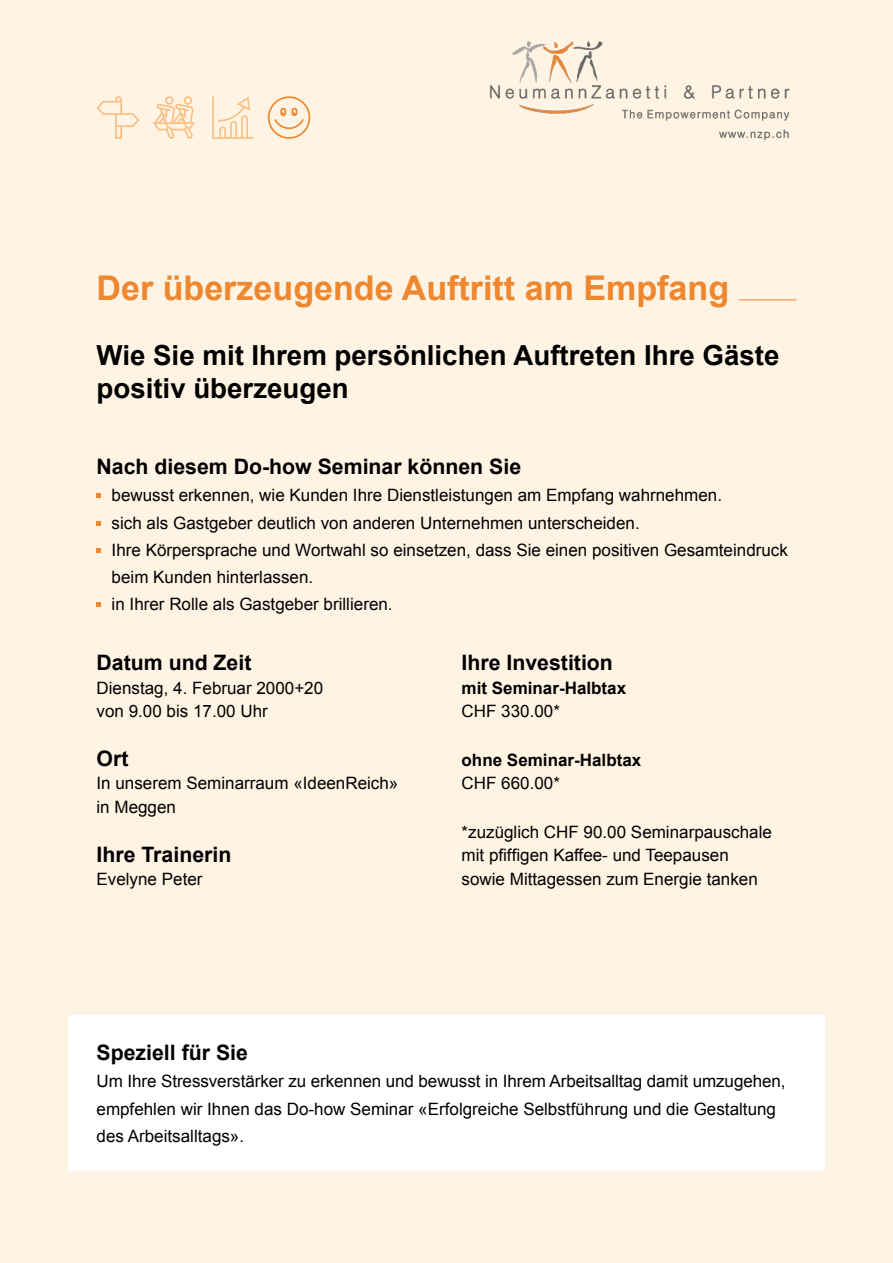
<style>
.page{position:relative;width:893px;height:1263px;background:#fff3e4}
.page>*{position:absolute;margin:0;border:0;box-sizing:border-box;transform-origin:0 0}
.t1{font:700 34.05px "Arial";color:#ee872e}
.t2{font:700 27.6px/33.2px "Arial";color:#000}
.t3{font:700 21.3px "Arial";color:#000}
.t4{font:17.1px/27.3px "Arial";color:#000}
.t5{font:700 17.1px "Arial";color:#000}
</style>
<div class="page">
<hr style="left:739px;top:300px;width:57px;height:1px;background:#ee872e">
<svg style="left:97px;top:494px;width:4px;height:4px"></svg>
<svg style="left:97px;top:521px;width:4px;height:4px"></svg>
<svg style="left:97px;top:548px;width:4px;height:4px"></svg>
<svg style="left:97px;top:603px;width:4px;height:4px"></svg>
<div style="left:68px;top:1015px;width:757px;height:155px;background:#fff"></div>
<svg style="left:96px;top:96px;width:44px;height:31px"></svg>
<div style="left:115px;top:125px;width:7px;height:14px;border:2px solid #fac085"></div>
<div style="left:165px;top:96px;width:9px;height:9px;border:2px solid #fac085;border-radius:50%"></div>
<div style="left:184px;top:96px;width:8px;height:9px;border:2px solid #fac085;border-radius:50%"></div>
<svg style="left:152px;top:103px;width:43px;height:36px"></svg>
<svg style="left:212px;top:96px;width:42px;height:43px"></svg>
<div style="left:268px;top:96px;width:42px;height:43px;border:2px solid #ee872e;border-radius:50%"></div>
<svg style="left:273px;top:107px;width:32px;height:23px"></svg>
<img style="left:489px;top:41px;width:301px;height:100px">
<h1 class="t1" style="left:97px;top:265px;width:634px">Der überzeugende Auftritt am Empfang</h1>
<h2 class="t2" style="left:97px;top:339px;width:684px">Wie Sie mit Ihrem persönlichen Auftreten Ihre Gäste positiv überzeugen</h2>
<p class="t3" style="left:97px;top:452px;width:426px">Nach diesem Do-how Seminar können Sie</p>
<p class="t4" style="left:112px;top:482px;width:678px">bewusst erkennen, wie Kunden Ihre Dienstleistungen am Empfang wahrnehmen.<br>sich als Gastgeber deutlich von anderen Unternehmen unterscheiden.<br>Ihre Körpersprache und Wortwahl so einsetzen, dass Sie einen positiven Gesamteindruck beim Kunden hinterlassen.<br>in Ihrer Rolle als Gastgeber brillieren.</p>
<p class="t3" style="left:97px;top:648px;width:156px">Datum und Zeit</p>
<p class="t4" style="left:97px;top:676px;width:228px;line-height:23.4px">Dienstag, 4. Februar 2000+20 von 9.00 bis 17.00 Uhr</p>
<p class="t3" style="left:97px;top:744px;width:33px">Ort</p>
<p class="t4" style="left:97px;top:772px;width:303px;line-height:23.4px">In unserem Seminarraum «IdeenReich» in Meggen</p>
<p class="t3" style="left:97px;top:840px;width:136px">Ihre Trainerin</p>
<p class="t4" style="left:97px;top:866px;width:107px">Evelyne Peter</p>
<p class="t3" style="left:462px;top:648px;width:153px">Ihre Investition</p>
<p class="t5" style="left:462px;top:676px;width:166px">mit Seminar-Halbtax</p>
<p class="t4" style="left:462px;top:697px;width:100px">CHF 330.00*</p>
<p class="t5" style="left:462px;top:748px;width:181px">ohne Seminar-Halbtax</p>
<p class="t4" style="left:462px;top:770px;width:100px">CHF 660.00*</p>
<p class="t4" style="left:462px;top:820px;width:312px;line-height:23.4px">*zuzüglich CHF 90.00 Seminarpauschale mit pfiffigen Kaffee- und Teepausen sowie Mittagessen zum Energie tanken</p>
<p class="t3" style="left:97px;top:1038px;width:153px">Speziell für Sie</p>
<p class="t4" style="left:97px;top:1068px;width:691px">Um Ihre Stressverstärker zu erkennen und bewusst in Ihrem Arbeitsalltag damit umzugehen, empfehlen wir Ihnen das Do-how Seminar «Erfolgreiche Selbstführung und die Gestaltung des Arbeitsalltags».</p>
</div>
